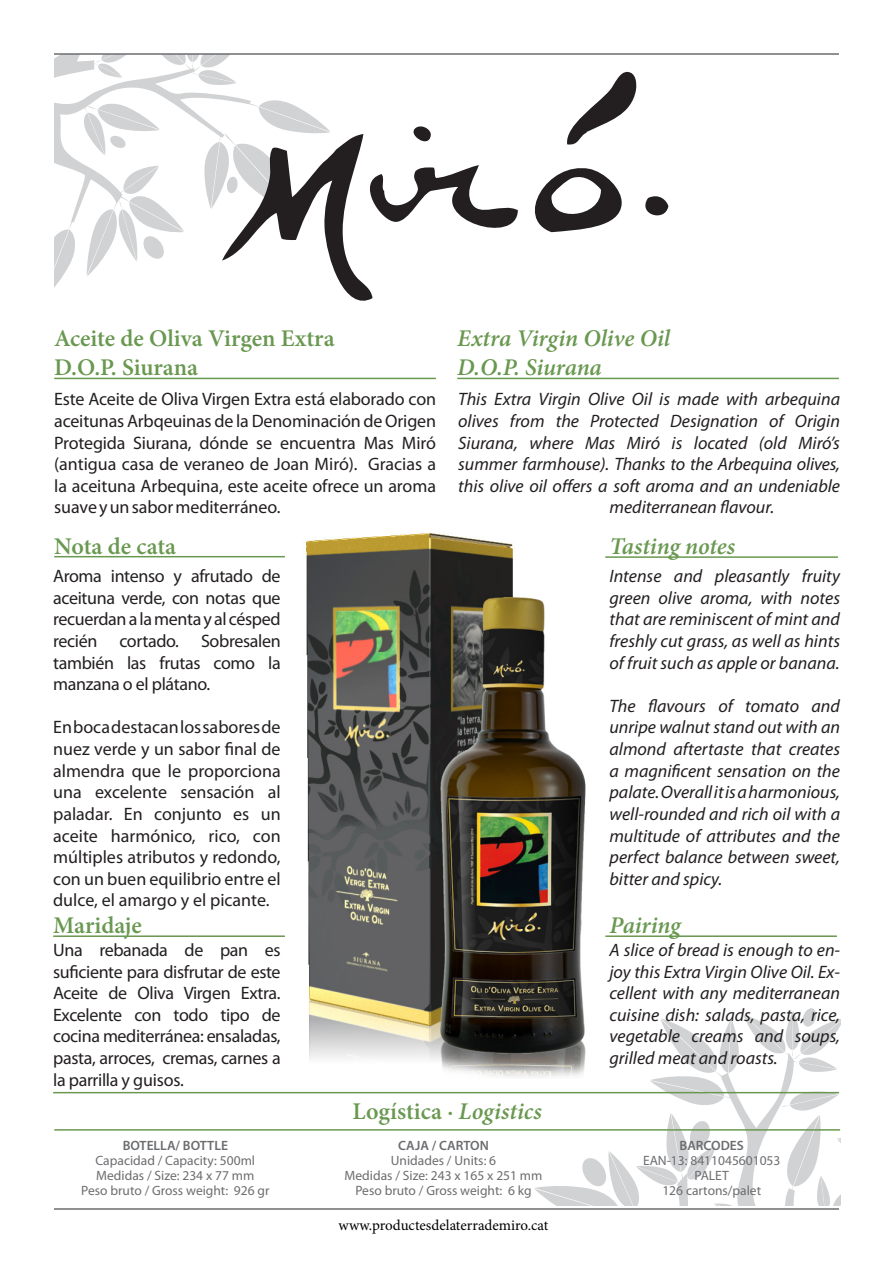
<style>
.page{position:relative;width:893px;height:1263px;background:#fff}
.page>*{position:absolute;margin:0;border:0;box-sizing:border-box;transform-origin:0 0}
.t1{font:600 24px/28.8px "Minion Pro";color:#699850}
.t2{font:italic 600 24px/28.8px "Minion Pro";letter-spacing:-.01em;color:#699850}
.t3{font:18px/21.6px "Myriad Pro";letter-spacing:-.01em;color:#231f20;text-align:justify}
.t4{font:italic 18px/21.6px "Myriad Pro";color:#231f20;text-align:justify}
.t5{font:15px "Minion Pro";color:#000}
.t6{font:13.5px/15px "Myriad Pro";color:#6c6d70;text-align:center}
.t7{font:600 13.5px "Myriad Pro";color:#6c6d70}
.s1{font-style:italic}
</style>
<div class="page">
<svg style="left:534px;top:1008px;width:306px;height:197px"></svg>
<hr style="left:54px;top:53px;width:785px;height:2px;background:#6c6d70">
<hr style="left:54px;top:1208px;width:785px;height:2px;background:#6c6d70">
<img style="left:306px;top:533px;width:299px;height:545px">
<hr style="left:53px;top:1092px;width:786px;height:1px;background:#699850">
<hr style="left:53px;top:935px;width:232px;height:2px;background:#699850">
<hr style="left:605px;top:935px;width:232px;height:2px;background:#699850">
<hr style="left:54px;top:556px;width:231px;height:1px;background:#699850">
<hr style="left:605px;top:556px;width:233px;height:2px;background:#699850">
<hr style="left:54px;top:1129px;width:786px;height:2px;background:#699850">
<svg style="left:54px;top:55px;width:614px;height:246px"></svg>
<hr style="left:54px;top:378px;width:382px;height:1px;background:#699850">
<hr style="left:457px;top:378px;width:382px;height:1px;background:#699850">
<h1 class="t1" style="left:54px;top:324px;width:282px">Aceite de Oliva Virgen Extra<br>D.O.P. Siurana</h1>
<h1 class="t2" style="left:457px;top:324px;width:215px">Extra Virgin Olive Oil<br>D.O.P. Siurana</h1>
<p class="t3" style="left:54px;top:388px;width:383px">Este Aceite de Oliva Virgen Extra está elaborado con aceitunas Arbqeuinas de la Denominación de Origen Protegida Siurana, dónde se encuentra Mas Miró (antigua casa de veraneo de Joan Miró). Gracias a la aceituna Arbequina, este aceite ofrece un aroma suave y un sabor mediterráneo.</p>
<p class="t4" style="left:458px;top:388px;width:383px">This Extra Virgin Olive Oil is made with arbequina</p>
<p class="t4" style="left:458px;top:410px;width:383px">olives from the Protected Designation of Origin</p>
<p class="t4" style="left:458px;top:431px;width:383px">Siurana, where Mas Miró is located (old Miró’s</p>
<p class="t4" style="left:458px;top:453px;width:383px">summer farmhouse). Thanks to the Arbequina olives,</p>
<p class="t4" style="left:458px;top:475px;width:383px">this olive oil offers a soft aroma and an undeniable</p>
<p class="t4" style="left:609px;top:496px;width:166px">mediterranean flavour.</p>
<h1 class="t1" style="left:54px;top:531px;width:124px">Nota de cata</h1>
<p class="t3" style="left:53px;top:565px;width:229px">Aroma intenso y afrutado de aceituna verde, con notas que recuerdan a la menta y al césped recién cortado. Sobresalen también las frutas como la manzana o el plátano.</p>
<p class="t3" style="left:53px;top:716px;width:229px">En boca destacan los sabores de nuez verde y un sabor final de almendra que le proporciona una excelente sensación al paladar. En conjunto es un aceite harmónico, rico, con múltiples atributos y redondo, con un buen equilibrio entre el dulce, el amargo y el picante.</p>
<h1 class="t1" style="left:53px;top:911px;width:90px">Maridaje</h1>
<p class="t3" style="left:53px;top:939px;width:229px">Una rebanada de pan es suficiente para disfrutar de este Aceite de Oliva Virgen Extra.<br>Excelente con todo tipo de cocina mediterránea: ensaladas, pasta, arroces, cremas, carnes a la parrilla y guisos.</p>
<p class="t7" style="left:123px;top:1137px;width:107px">BOTELLA/ BOTTLE</p>
<p class="t6" style="left:81px;top:1153px;width:190px">Capacidad / Capacity: 500ml<br>Medidas / Size: 234 x 77 mm<br>Peso bruto / Gross weight: 926 gr</p>
<h1 class="t1" style="left:352px;top:1097px;width:191px">Logística · <span class="s1">Logistics</span></h1>
<p class="t7" style="left:398px;top:1137px;width:92px">CAJA / CARTON</p>
<p class="t6" style="left:345px;top:1153px;width:199px">Unidades / Units: 6<br>Medidas / Size: 243 x 165 x 251 mm<br>Peso bruto / Gross weight: 6 kg</p>
<p class="t5" style="left:339px;top:1215px;width:211px">www.productesdelaterrademiro.cat</p>
<h1 class="t2" style="left:609px;top:531px;width:127px">Tasting notes</h1>
<p class="t4" style="left:609px;top:565px;width:232px">Intense and pleasantly fruity green olive aroma, with notes that are reminiscent of mint and freshly cut grass, as well as hints of fruit such as apple or banana.</p>
<p class="t4" style="left:609px;top:695px;width:232px">The flavours of tomato and unripe walnut stand out with an almond aftertaste that creates a magnificent sensation on the palate. Overall it is a harmonious, well-rounded and rich oil with a multitude of attributes and the perfect balance between sweet, bitter and spicy.</p>
<h1 class="t2" style="left:609px;top:911px;width:73px">Pairing</h1>
<p class="t4" style="left:609px;top:939px;width:232px">A slice of bread is enough to en&shy;joy this Extra Virgin Olive Oil. Ex&shy;cellent with any mediterranean cuisine dish: salads, pasta, rice, vegetable creams and soups, grilled meat and roasts.</p>
<p class="t7" style="left:680px;top:1137px;width:66px">BARCODES</p>
<p class="t6" style="left:643px;top:1153px;width:139px">EAN-13: 8411045601053<br>PALET<br>126 cartons/palet</p>
</div>
